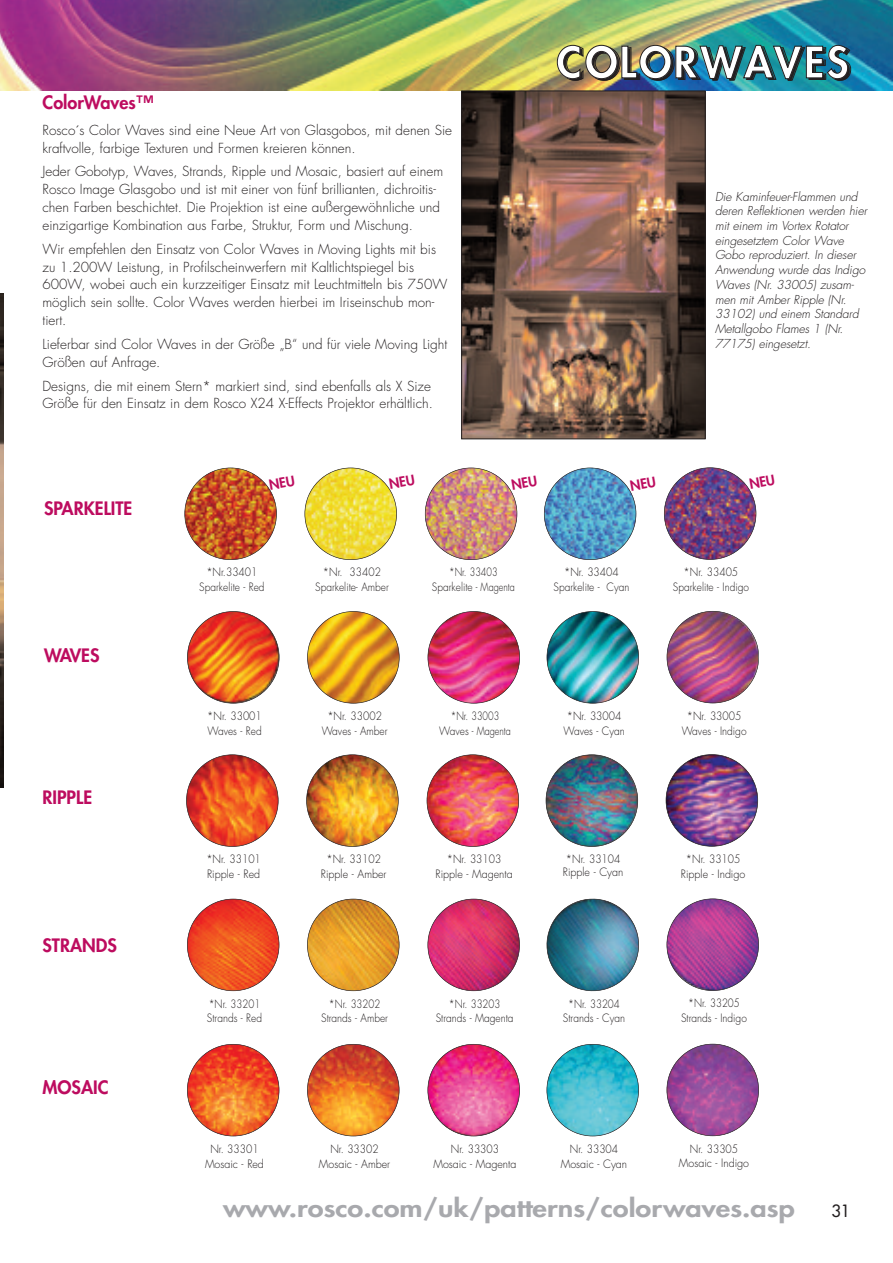
<style>
.page{position:relative;width:893px;height:1263px;background:#fff}
.page>*{position:absolute;margin:0;border:0;box-sizing:border-box;transform-origin:0 0}
.t1{font:800 42px "Futura";letter-spacing:.06em;color:#fff}
.t2{font:800 24px "Futura";color:#a8a9ad;scale:1.2 1}
.t3{font:800 18px "Futura";color:#bd0c5f}
.t4{font:16.5px "Futura";color:#231f20}
.t5{font:300 13.5px/17.9px "Futura";color:#231f20}
.t6{font:italic 300 12px/14.7px "Futura";letter-spacing:-.005em;color:#231f20}
.t7{font:300 11.25px/14.9px "Futura";color:#231f20;text-align:center;scale:.9 1}
.t8{font:300 11.25px/14.9px "Futura";color:#231f20;text-align:center;scale:.85 1}
.t9{font:300 11.25px/14.9px "Futura";color:#231f20;text-align:center;scale:.8 1}
</style>
<div class="page">
<img style="left:0;top:0;width:893px;height:91px">
<img style="left:0;top:294px;width:4px;height:494px">
<img style="left:186px;top:755px;width:92px;height:91px;border-radius:50%">
<img style="left:307px;top:755px;width:91px;height:91px;border-radius:50%">
<img style="left:427px;top:755px;width:92px;height:91px;border-radius:50%">
<img style="left:546px;top:755px;width:92px;height:91px;border-radius:50%">
<img style="left:666px;top:754px;width:92px;height:92px;border-radius:50%">
<img style="left:187px;top:899px;width:92px;height:92px;border-radius:50%">
<img style="left:307px;top:899px;width:92px;height:92px;border-radius:50%">
<img style="left:428px;top:899px;width:92px;height:92px;border-radius:50%">
<img style="left:546px;top:898px;width:93px;height:94px">
<img style="left:667px;top:899px;width:92px;height:91px;border-radius:50%">
<img style="left:187px;top:1044px;width:92px;height:92px;border-radius:50%">
<img style="left:307px;top:1044px;width:92px;height:91px;border-radius:50%">
<img style="left:428px;top:1044px;width:91px;height:91px;border-radius:50%">
<img style="left:547px;top:1044px;width:92px;height:92px;border-radius:50%">
<img style="left:667px;top:1044px;width:92px;height:91px;border-radius:50%">
<img style="left:187px;top:611px;width:92px;height:92px;border-radius:50%">
<img style="left:307px;top:611px;width:92px;height:92px;border-radius:50%">
<img style="left:428px;top:612px;width:92px;height:91px;border-radius:50%">
<img style="left:547px;top:612px;width:92px;height:91px;border-radius:50%">
<img style="left:667px;top:611px;width:91px;height:92px;border-radius:50%">
<img style="left:185px;top:468px;width:91px;height:92px;border-radius:50%">
<img style="left:305px;top:468px;width:91px;height:92px;border-radius:50%">
<img style="left:425px;top:468px;width:92px;height:91px;border-radius:50%">
<img style="left:544px;top:468px;width:92px;height:92px;border-radius:50%">
<img style="left:664px;top:468px;width:92px;height:91px;border-radius:50%">
<img style="left:463px;top:93px;width:241px;height:344px">
<div style="left:461px;top:91px;width:245px;height:348px;border:1px solid #231f20"></div>
<h3 class="t3" style="left:43px;top:94px;width:113px">ColorWaves™</h3>
<p class="t5" style="left:43px;top:122px;width:411px">Rosco´s Color Waves sind eine Neue Art von Glasgobos, mit denen Sie kraftvolle, farbige Texturen und Formen kreieren können.</p>
<p class="t5" style="left:43px;top:164px;width:402px">Jeder Gobotyp, Waves, Strands, Ripple und Mosaic, basiert auf einem Rosco Image Glasgobo und ist mit einer von fünf brillianten, dichroitis&shy;chen Farben beschichtet. Die Projektion ist eine außergewöhnliche und einzigartige Kombination aus Farbe, Struktur, Form und Mischung.</p>
<p class="t5" style="left:43px;top:241px;width:406px">Wir empfehlen den Einsatz von Color Waves in Moving Lights mit bis zu 1.200W Leistung, in Profilscheinwerfern mit Kaltlichtspiegel bis 600W, wobei auch ein kurzzeitiger Einsatz mit Leuchtmitteln bis 750W möglich sein sollte. Color Waves werden hierbei im Iriseinschub mon&shy;tiert.</p>
<p class="t5" style="left:43px;top:336px;width:406px">Lieferbar sind Color Waves in der Größe „B“ und für viele Moving Light<br>Größen auf Anfrage.</p>
<p class="t5" style="left:43px;top:378px;width:392px">Designs, die mit einem Stern* markiert sind, sind ebenfalls als X Size<br>Größe für den Einsatz in dem Rosco X24 X-Effects Projektor erhältlich.</p>
<h3 class="t3" style="left:44px;top:500px;width:90px">SPARKELITE</h3>
<h1 class="t1" style="left:556px;top:42px;width:294px">COLORWAVES</h1>
<p class="t6" style="left:715px;top:190px;width:153px">Die Kaminfeuer-Flammen und deren Reflektionen werden hier mit einem im Vortex Rotator eingesetztem Color Wave<br>Gobo reproduziert. In dieser<br>Anwendung wurde das Indigo<br>Waves (Nr. 33005) zusam&shy;men mit Amber Ripple (Nr.<br>33102) und einem Standard<br>Metallgobo Flames 1 (Nr.<br>77175) eingesetzt.</p>
<h3 class="t3" style="left:44px;top:646px;width:57px">WAVES</h3>
<h3 class="t3" style="left:43px;top:788px;width:51px">RIPPLE</h3>
<h3 class="t3" style="left:43px;top:936px;width:76px">STRANDS</h3>
<h3 class="t3" style="left:43px;top:1079px;width:68px">MOSAIC</h3>
<p class="t7" style="left:199px;top:566px;width:74px">*Nr.33401<br>Sparkelite - Red</p>
<p class="t7" style="left:315px;top:566px;width:83px">*Nr. 33402<br>Sparkelite- Amber</p>
<p class="t9" style="left:432px;top:566px;width:105px">*Nr. 33403<br>Sparkelite - Magenta</p>
<p class="t7" style="left:553px;top:566px;width:86px">*Nr. 33404<br>Sparkelite - Cyan</p>
<p class="t7" style="left:673px;top:566px;width:86px">*Nr. 33405<br>Sparkelite - Indigo</p>
<p class="t7" style="left:207px;top:709px;width:62px;text-align:left">*Nr. 33001<br>Waves - Red</p>
<p class="t7" style="left:322px;top:709px;width:75px">*Nr. 33002<br>Waves - Amber</p>
<p class="t9" style="left:439px;top:709px;width:91px">*Nr. 33003<br>Waves - Magenta</p>
<p class="t7" style="left:563px;top:709px;width:69px;text-align:left">*Nr. 33004<br>Waves - Cyan</p>
<p class="t7" style="left:682px;top:709px;width:74px">*Nr. 33005<br>Waves - Indigo</p>
<p class="t7" style="left:206px;top:853px;width:62px;text-align:left">*Nr. 33101<br>Ripple - Red</p>
<p class="t7" style="left:321px;top:853px;width:74px">*Nr. 33102<br>Ripple - Amber</p>
<p class="t7" style="left:436px;top:853px;width:87px">*Nr. 33103<br>Ripple - Magenta</p>
<p class="t7" style="left:563px;top:854px;width:69px;line-height:12.3px;text-align:left">*Nr. 33104<br>Ripple - Cyan</p>
<p class="t7" style="left:681px;top:852px;width:73px">*Nr. 33105<br>Ripple - Indigo</p>
<p class="t8" style="left:207px;top:997px;width:66px;text-align:left">*Nr. 33201<br>Strands - Red</p>
<p class="t8" style="left:321px;top:997px;width:80px">*Nr. 33202<br>Strands - Amber</p>
<p class="t8" style="left:436px;top:997px;width:93px">*Nr. 33203<br>Strands - Magenta</p>
<p class="t8" style="left:563px;top:997px;width:75px">*Nr. 33204<br>Strands - Cyan</p>
<p class="t8" style="left:681px;top:997px;width:79px">*Nr. 33205<br>Strands - Indigo</p>
<p class="t7" style="left:205px;top:1142px;width:67px">Nr. 33301<br>Mosaic - Red</p>
<p class="t7" style="left:319px;top:1142px;width:81px">Nr. 33302<br>Mosaic - Amber</p>
<p class="t7" style="left:434px;top:1142px;width:94px">Nr. 33303<br>Mosaic - Magenta</p>
<p class="t7" style="left:561px;top:1142px;width:75px">Nr. 33304<br>Mosaic - Cyan</p>
<p class="t7" style="left:679px;top:1142px;width:80px">Nr. 33305<br>Mosaic - Indigo</p>
<h2 class="t2" style="left:223px;top:1196px;width:478px">www.rosco.com/uk/patterns/colorwaves.asp</h2>
<p class="t4" style="left:831px;top:1202px;width:21px">31</p>
</div>
